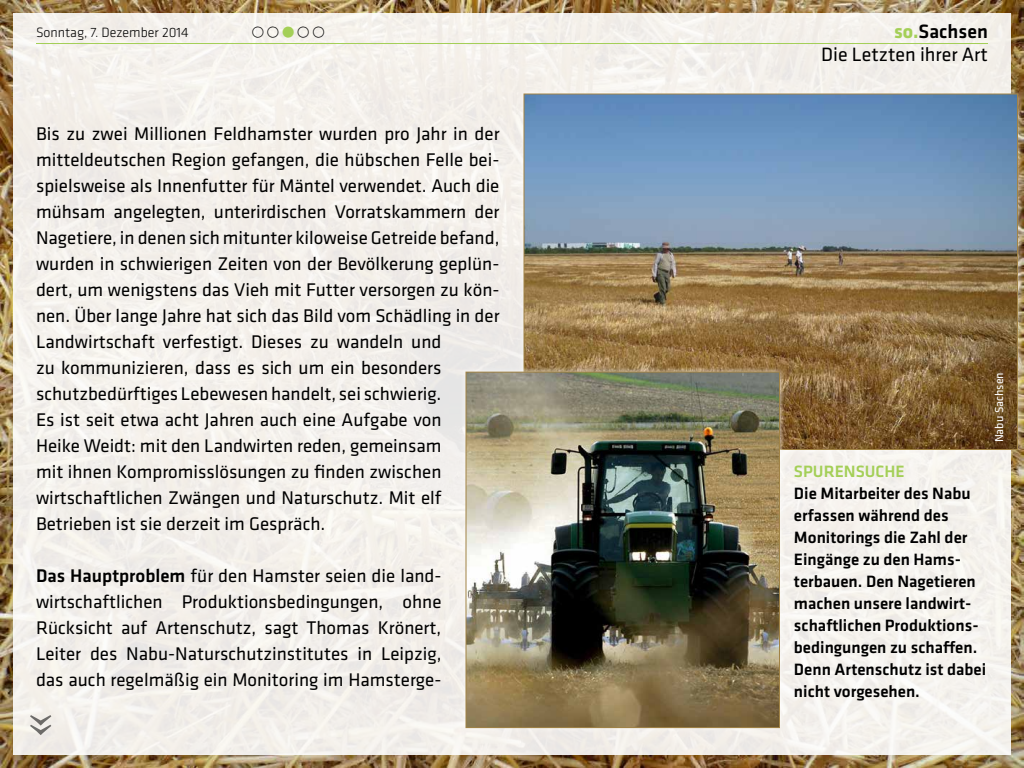
<style>
.page{position:relative;width:1024px;height:768px;background:#fff}
.page>*{position:absolute;margin:0;border:0;box-sizing:border-box;transform-origin:0 0}
.t1{font:58px "Minion Pro";color:#000}
.t2{font:20px/23px "Klavika";color:#000;text-align:right}
.t3{font:19px/26px "Klavika";color:#000}
.t4{font:500 17px/22px "Klavika";color:#000}
.t5{font:500 17px "Klavika";color:#a4cf57}
.t6{font:300 14px "Klavika";color:#000}
.t7{font:12px "Klavika";color:#fff}
.s1{font-weight:500}
.s2{font-weight:700;color:#a4cf57}
</style>
<div class="page">
<img style="left:0;top:0;width:1024px;height:768px">
<div style="left:13px;top:13px;width:998px;height:742px;background:#f4f0eb"></div>
<hr style="left:36px;top:43px;width:952px;height:1px;background:#a4cf57">
<div style="left:517px;top:87px;width:507px;height:369px;background:#fff;opacity:.75"></div>
<img style="left:526px;top:96px;width:490px;height:352px">
<div style="left:459px;top:365px;width:328px;height:369px;background:#fff;opacity:.75"></div>
<img style="left:468px;top:374px;width:310px;height:352px">
<div style="left:466px;top:372px;width:314px;height:356px;border:1px solid #a18345"></div>
<svg style="left:253px;top:27px;width:28px;height:11px"></svg>
<p class="t6" style="left:36px;top:24px;width:154px">Sonntag, 7. Dezember 2014</p>
<p class="t3" style="left:36px;top:120px;width:465px">Bis zu zwei Millionen Feldhamster wurden pro Jahr in der mitteldeutschen Region gefangen, die hübschen Felle bei&shy;spielsweise als Innenfutter für Mäntel verwendet. Auch die mühsam angelegten, unterirdischen Vorratskammern der Nagetiere, in denen sich mitunter kiloweise Getreide befand, wurden in schwierigen Zeiten von der Bevölkerung geplün&shy;dert, um wenigstens das Vieh mit Futter versorgen zu kön&shy;nen. Über lange Jahre hat sich das Bild vom Schädling in der Landwirtschaft verfestigt. Dieses zu wandeln und<br>zu kommunizieren, dass es sich um ein besonders schutzbedürftiges Lebewesen handelt, sei schwierig.<br>Es ist seit etwa acht Jahren auch eine Aufgabe von<br>Heike Weidt: mit den Landwirten reden, gemeinsam<br>mit ihnen Kompromisslösungen zu finden zwischen wirtschaftlichen Zwängen und Naturschutz. Mit elf Betrieben ist sie derzeit im Gespräch.</p>
<p class="t3" style="left:36px;top:562px;width:407px;text-align:justify"><span class="s1">Das Hauptproblem</span> für den Hamster seien die land&shy;wirtschaftlichen Produktionsbedingungen, ohne Rücksicht auf Artenschutz, sagt Thomas Krönert, Leiter des Nabu-Naturschutzinstitutes in Leipzig, das auch regelmäßig ein Monitoring im Hamsterge-</p>
<h1 class="t1" style="left:3px;top:738px;width:27px;rotate:-90deg">«</h1>
<p class="t2" style="left:821px;top:19px;width:168px"><span class="s2">so.</span><span class="s1">Sachsen<br></span>Die Letzten ihrer Art</p>
<p class="t5" style="left:794px;top:459px;width:112px">SPURENSUCHE</p>
<p class="t4" style="left:794px;top:481px;width:194px">Die Mitarbeiter des Nabu erfassen während des<br>Monitorings die Zahl der<br>Eingänge zu den Hams&shy;terbauen. Den Nagetieren machen unsere landwirt&shy;schaftlichen Produktions&shy;bedingungen zu schaffen.<br>Denn Artenschutz ist dabei nicht vorgesehen.</p>
<p class="t7" style="left:991px;top:442px;width:72px;rotate:-90deg">Nabu Sachsen</p>
</div>
